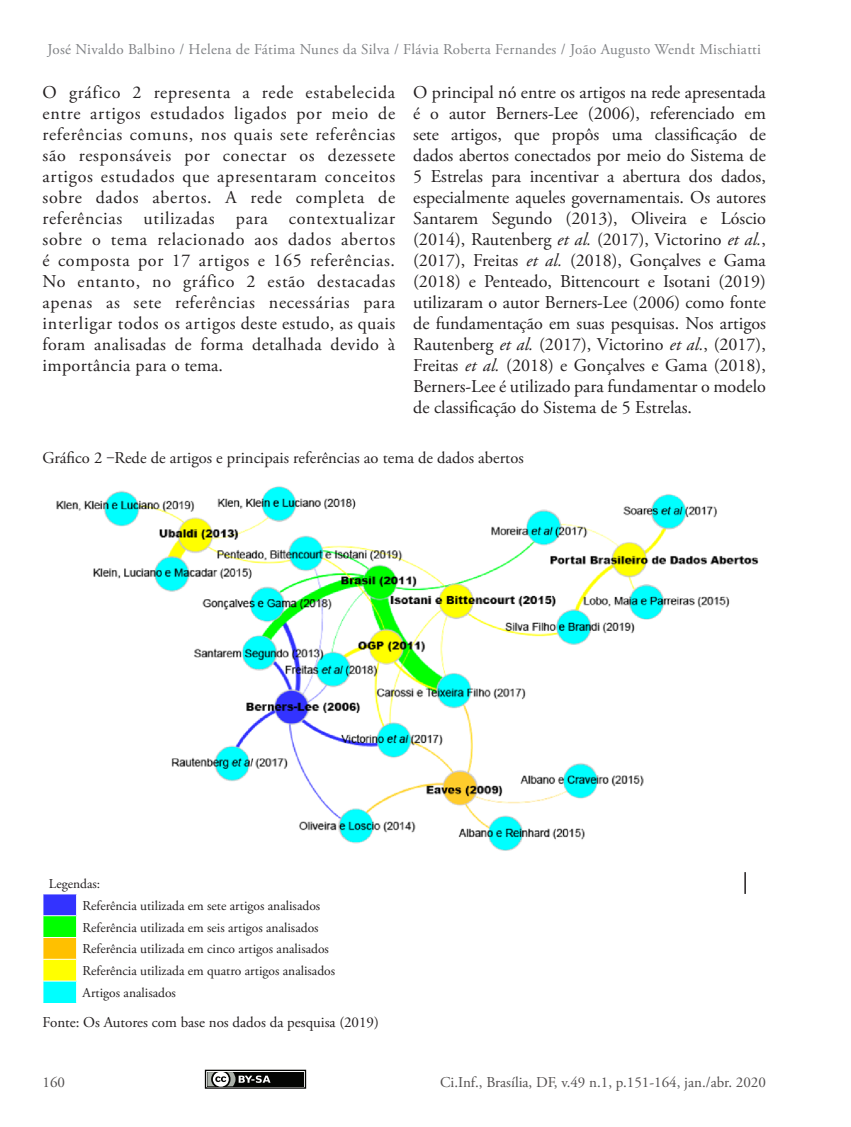
<style>
.page{position:relative;width:851px;height:1127px;background:#fff}
.page>*{position:absolute;margin:0;border:0;box-sizing:border-box;transform-origin:0 0}
.Corpo_de_Texto{font:18px/21px "Adobe Garamond Pro";color:#231f20;text-align:justify}
.Ci_Inf__Título_image{font:16.5px "Adobe Garamond Pro";color:#231f20}
.t1{font:15px "Adobe Garamond Pro";letter-spacing:.02em;color:#808285}
.t2{font:15px "Adobe Garamond Pro";color:#524f4f}
.Fonte{font:15px "Adobe Garamond Pro";color:#231f20}
.Notas{font:13.5px "Adobe Garamond Pro";color:#231f20}
.s1{font-style:italic}
</style>
<div class="page">
<svg style="left:303px;top:1072px;width:1px;height:14px"></svg>
<div style="left:205px;top:1069px;width:101px;height:19px;border:1px solid #040503"></div>
<div style="left:207px;top:1072px;width:96px;height:14px;background:#040503"></div>
<svg style="left:205px;top:1069px;width:65px;height:20px"></svg>
<img style="left:56px;top:486px;width:703px;height:365px">
<div style="left:43px;top:894px;width:34px;height:22px;background:#33f"></div>
<div style="left:43px;top:916px;width:34px;height:21px;background:#0f0"></div>
<div style="left:43px;top:937px;width:34px;height:22px;background:#ffc000"></div>
<div style="left:43px;top:959px;width:34px;height:22px;background:#ff0"></div>
<div style="left:43px;top:981px;width:34px;height:22px;background:#0ff"></div>
<svg style="left:744px;top:872px;width:1px;height:22px"></svg>
<hr style="left:43px;top:915px;width:34px;height:1px;background:#fff">
<hr style="left:43px;top:937px;width:34px;height:1px;background:#fff">
<hr style="left:43px;top:959px;width:34px;height:1px;background:#fff">
<hr style="left:43px;top:981px;width:34px;height:1px;background:#fff">
<svg style="left:43px;top:894px;width:1px;height:109px"></svg>
<svg style="left:76px;top:894px;width:1px;height:109px"></svg>
<p class="t1" style="left:47px;top:40px;width:715px">José Nivaldo Balbino / Helena de Fátima Nunes da Silva / Flávia Roberta Fernandes / João Augusto Wendt Mischiatti</p>
<p class="Corpo_de_Texto" style="left:43px;top:83px;width:354px">O gráfico 2 representa a rede estabelecida entre artigos estudados ligados por meio de referências comuns, nos quais sete referências são responsáveis por conectar os dezessete artigos estudados que apresentaram conceitos sobre dados abertos. A rede completa de referências utilizadas para contextualizar sobre o tema relacionado aos dados abertos é composta por 17 artigos e 165 referências.<br>No entanto, no gráfico 2 estão destacadas apenas as sete referências necessárias para interligar todos os artigos deste estudo, as quais foram analisadas de forma detalhada devido à importância para o tema.</p>
<p class="Corpo_de_Texto" style="left:413px;top:83px;width:354px">O principal nó entre os artigos na rede apresentada é o autor Berners-Lee (2006), referenciado em sete artigos, que propôs uma classificação de dados abertos conectados por meio do Sistema de 5 Estrelas para incentivar a abertura dos dados, especialmente aqueles governamentais. Os autores Santarem Segundo (2013), Oliveira e Lóscio (2014), Rautenberg <span class="s1">et al.</span> (2017), Victorino <span class="s1">et al.</span>, (2017), Freitas <span class="s1">et al.</span> (2018), Gonçalves e Gama (2018) e Penteado, Bittencourt e Isotani (2019) utilizaram o autor Berners-Lee (2006) como fonte de fundamentação em suas pesquisas. Nos artigos Rautenberg <span class="s1">et al.</span> (2017), Victorino <span class="s1">et al.</span>, (2017), Freitas <span class="s1">et al.</span> (2018) e Gonçalves e Gama (2018), Berners-Lee é utilizado para fundamentar o modelo de classificação do Sistema de 5 Estrelas.</p>
<p class="Ci_Inf__Título_image" style="left:43px;top:448px;width:482px">Gráfico 2 ‒Rede de artigos e principais referências ao tema de dados abertos</p>
<p class="Notas" style="left:49px;top:875px;width:53px">Legendas:</p>
<p class="Notas" style="left:83px;top:897px;width:239px">Referência utilizada em sete artigos analisados</p>
<p class="Notas" style="left:83px;top:919px;width:237px">Referência utilizada em seis artigos analisados</p>
<p class="Notas" style="left:83px;top:941px;width:248px">Referência utilizada em cinco artigos analisados</p>
<p class="Notas" style="left:83px;top:963px;width:254px">Referência utilizada em quatro artigos analisados</p>
<p class="Notas" style="left:83px;top:984px;width:95px">Artigos analisados</p>
<p class="Fonte" style="left:43px;top:1013px;width:338px">Fonte: Os Autores com base nos dados da pesquisa (2019)</p>
<p class="t2" style="left:43px;top:1073px;width:24px">160</p>
<p class="t2" style="left:440px;top:1073px;width:327px">Ci.Inf., Brasília, DF, v.49 n.1, p.151-164, jan./abr. 2020</p>
</div>
